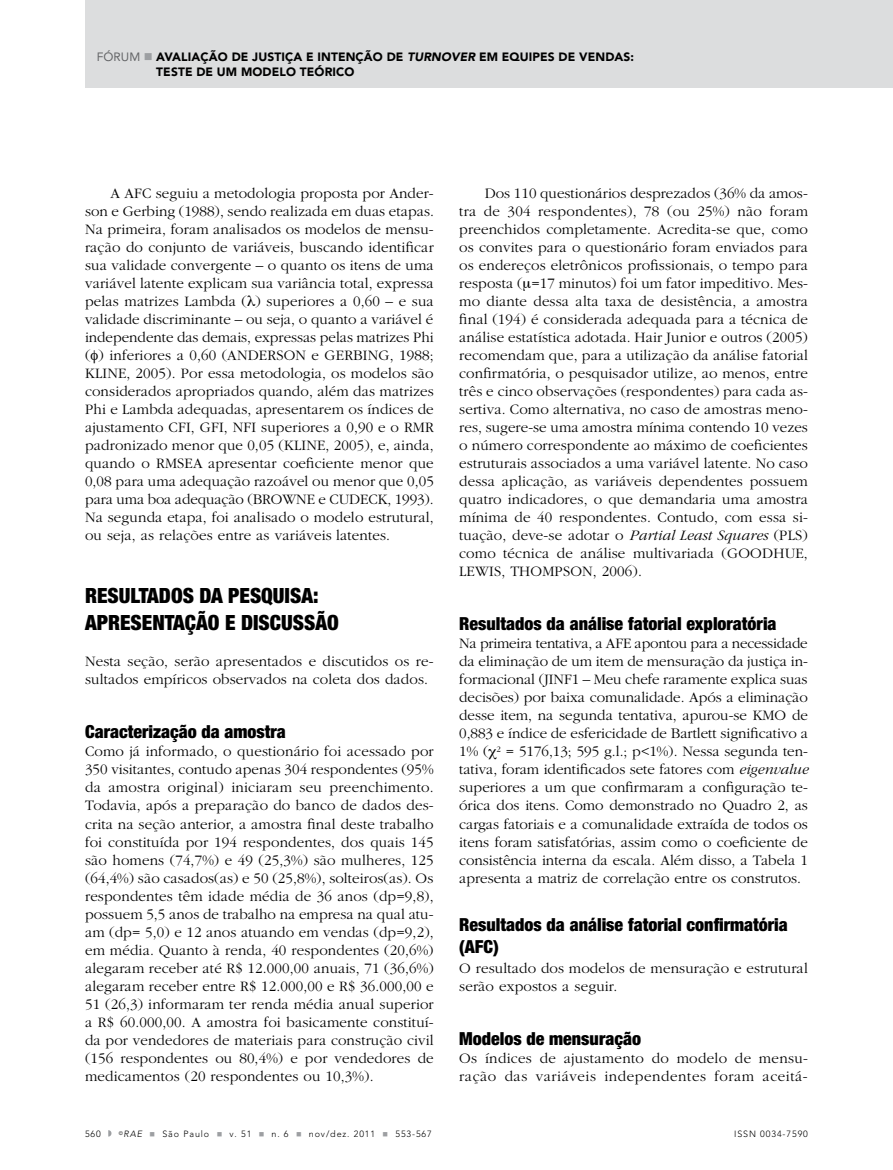
<style>
.page{position:relative;width:893px;height:1170px;background:#fff}
.page>*{position:absolute;margin:0;border:0;box-sizing:border-box;transform-origin:0 0}
.t1{font:900 condensed 21px/27px "Helvetica Neue LT Std";color:#000}
.t2{font:900 condensed 18px/22.5px "Helvetica Neue";color:#000}
.t3{font:300 15px/18px "Garamond";letter-spacing:.01em;color:#000;text-align:justify}
.t4{font:300 15px/18px "Garamond";letter-spacing:.04em;color:#000}
.t5{font:900 12px/14.4px "Avenir LT Std";letter-spacing:.01em;color:#000}
.t6{font:300 9px "Avenir LT Std";letter-spacing:.1em;color:#000}
.s1{font-weight:400;color:#636466}
.s2{color:#9d9fa2}
.s3{font-style:italic}
</style>
<div class="page">
<div style="left:85px;top:0;width:808px;height:87px;background:#dcddde"></div>
<svg style="left:108px;top:1130px;width:3px;height:6px"></svg>
<p class="t5" style="left:156px;top:50px;width:479px;text-indent:-59px"><span class="s1">FÓRUM</span> <span class="s2">■</span> AVALIAÇÃO DE JUSTIÇA E INTENÇÃO DE <span class="s3">TURNOVER</span> EM EQUIPES DE VENDAS:<br>TESTE DE UM MODELO TEÓRICO</p>
<p class="t3" style="left:85px;top:185px;width:350px;text-indent:26px">A AFC seguiu a metodologia proposta por Ander&shy;son e Gerbing (1988), sendo realizada em duas etapas.<br>Na primeira, foram analisados os modelos de mensu&shy;ração do conjunto de variáveis, buscando identificar sua validade convergente – o quanto os itens de uma variável latente explicam sua variância total, expressa pelas matrizes Lambda (●) superiores a 0,60 – e sua validade discriminante – ou seja, o quanto a variável é independente das demais, expressas pelas matrizes Phi ( ) inferiores a 0,60 (ANDERSON e GERBING, 1988; KLINE, 2005). Por essa metodologia, os modelos são considerados apropriados quando, além das matrizes Phi e Lambda adequadas, apresentarem os índices de ajustamento CFI, GFI, NFI superiores a 0,90 e o RMR padronizado menor que 0,05 (KLINE, 2005), e, ainda, quando o RMSEA apresentar coeficiente menor que 0,08 para uma adequação razoável ou menor que 0,05 para uma boa adequação (BROWNE e CUDECK, 1993).<br>Na segunda etapa, foi analisado o modelo estrutural, ou seja, as relações entre as variáveis latentes.</p>
<h1 class="t1" style="left:85px;top:582px;width:255px">RESULTADOS DA PESQUISA:<br>APRESENTAÇÃO E DISCUSSÃO</h1>
<p class="t3" style="left:85px;top:653px;width:350px">Nesta seção, serão apresentados e discutidos os re&shy;sultados empíricos observados na coleta dos dados.</p>
<p class="t2" style="left:85px;top:720px;width:202px">Caracterização da amostra</p>
<p class="t3" style="left:85px;top:743px;width:350px">Como já informado, o questionário foi acessado por 350 visitantes, contudo apenas 304 respondentes (95% da amostra original) iniciaram seu preenchimento.<br>Todavia, após a preparação do banco de dados des&shy;crita na seção anterior, a amostra final deste trabalho foi constituída por 194 respondentes, dos quais 145 são homens (74,7%) e 49 (25,3%) são mulheres, 125 (64,4%) são casados(as) e 50 (25,8%), solteiros(as). Os respondentes têm idade média de 36 anos (dp=9,8), possuem 5,5 anos de trabalho na empresa na qual atu&shy;am (dp= 5,0) e 12 anos atuando em vendas (dp=9,2), em média. Quanto à renda, 40 respondentes (20,6%) alegaram receber até R$ 12.000,00 anuais, 71 (36,6%) alegaram receber entre R$ 12.000,00 e R$ 36.000,00 e 51 (26,3) informaram ter renda média anual superior a R$ 60.000,00. A amostra foi basicamente constituí&shy;da por vendedores de materiais para construção civil (156 respondentes ou 80,4%) e por vendedores de medicamentos (20 respondentes ou 10,3%).</p>
<p class="t3" style="left:459px;top:185px;width:350px;text-indent:26px">Dos 110 questionários desprezados (36% da amos&shy;tra de 304 respondentes), 78 (ou 25%) não foram preenchidos completamente. Acredita-se que, como os convites para o questionário foram enviados para os endereços eletrônicos profissionais, o tempo para resposta ( =17 minutos) foi um fator impeditivo. Mes&shy;mo diante dessa alta taxa de desistência, a amostra final (194) é considerada adequada para a técnica de análise estatística adotada. Hair Junior e outros (2005) recomendam que, para a utilização da análise fatorial confirmatória, o pesquisador utilize, ao menos, entre três e cinco observações (respondentes) para cada as&shy;sertiva. Como alternativa, no caso de amostras meno&shy;res, sugere-se uma amostra mínima contendo 10 vezes o número correspondente ao máximo de coeficientes estruturais associados a uma variável latente. No caso dessa aplicação, as variáveis dependentes possuem quatro indicadores, o que demandaria uma amostra mínima de 40 respondentes. Contudo, com essa si&shy;tuação, deve-se adotar o <span class="s3">Partial Least Squares</span> (PLS) como técnica de análise multivariada (GOODHUE, LEWIS, THOMPSON, 2006).</p>
<p class="t2" style="left:459px;top:612px;width:319px">Resultados da análise fatorial exploratória</p>
<p class="t3" style="left:459px;top:635px;width:350px">Na primeira tentativa, a AFE apontou para a necessidade da eliminação de um item de mensuração da justiça in&shy;formacional (JINF1 – Meu chefe raramente explica suas decisões) por baixa comunalidade. Após a eliminação desse item, na segunda tentativa, apurou-se KMO de 0,883 e índice de esfericidade de Bartlett significativo a 1% ( <sup>2</sup> = 5176,13; 595 g.l.; p&lt;1%). Nessa segunda ten&shy;tativa, foram identificados sete fatores com <span class="s3">eigenvalue </span>superiores a um que confirmaram a configuração te&shy;órica dos itens. Como demonstrado no Quadro 2, as cargas fatoriais e a comunalidade extraída de todos os itens foram satisfatórias, assim como o coeficiente de consistência interna da escala. Além disso, a Tabela 1 apresenta a matriz de correlação entre os construtos.</p>
<p class="t2" style="left:459px;top:912px;width:330px">Resultados da análise fatorial confirmatória (AFC)</p>
<p class="t3" style="left:459px;top:959px;width:350px">O resultado dos modelos de mensuração e estrutural serão expostos a seguir.</p>
<p class="t2" style="left:459px;top:1026px;width:183px">Modelos de mensuração</p>
<p class="t4" style="left:459px;top:1049px;width:350px">Os índices de ajustamento do modelo de mensu&shy;ração das variáveis independentes foram aceitá-</p>
<p class="t6" style="left:85px;top:1128px;width:17px">560</p>
<p class="t6" style="left:119px;top:1128px;width:315px"><sup>©</sup><span class="s3">RAE</span> <span class="s2">■</span> São Paulo <span class="s2">■</span> v. 51 <span class="s2">■</span> n. 6 <span class="s2">■</span> nov/dez. 2011 <span class="s2">■</span> 553-567</p>
<p class="t6" style="left:734px;top:1128px;width:75px">ISSN 0034-7590</p>
</div>
